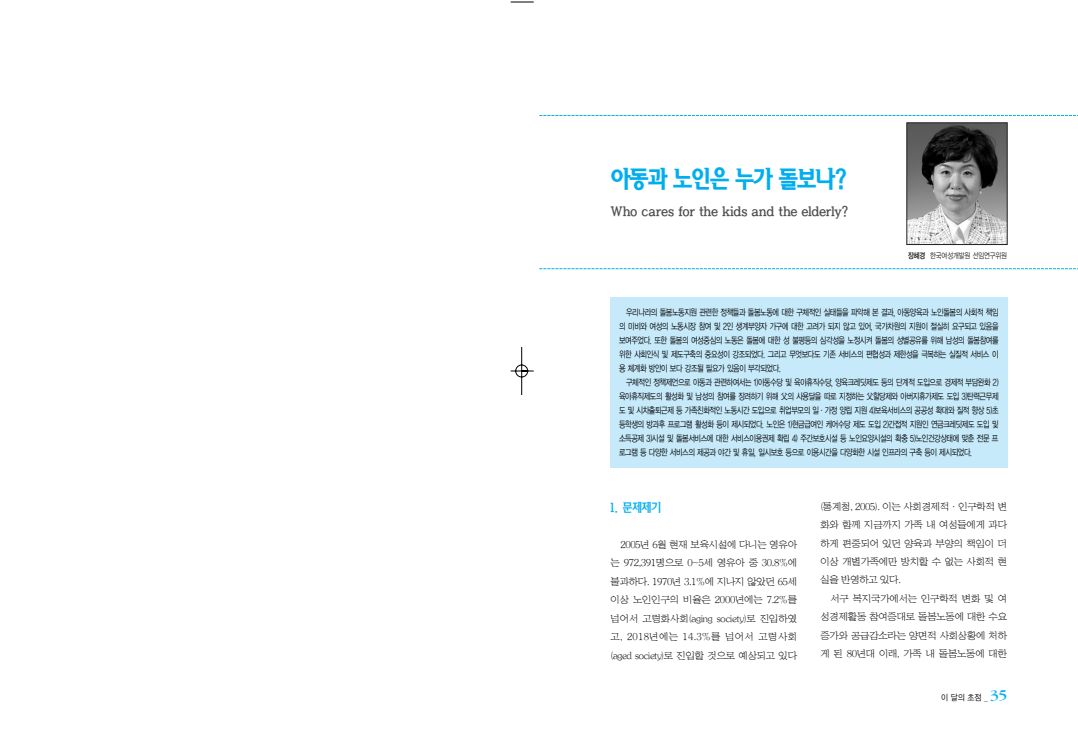
<style>
.page{position:relative;width:1078px;height:738px;background:#fff}
.page>*{position:absolute;margin:0;border:0;box-sizing:border-box;transform-origin:0 0}
.t1{font:24px "Soma B";letter-spacing:-.13em;color:#00aeef;scale:.88 1}
.t2{font:12.5px "Soma M";letter-spacing:-.09em;color:#4d4d4d;scale:.9 1}
.t3{font:12px "Soma M";color:#00aeef;scale:.9 1}
.t4{font:10px/18.4px "HY Sin Mun Myeong Jo";letter-spacing:-.085em;color:#000;text-align:justify}
.t5{font:9px/14px "YGO12";letter-spacing:-.145em;color:#000;text-align:justify;scale:.8 1}
.t6{font:8.5px "YGO12";color:#000;scale:.9 1}
.t7{font:8px "YGO12";letter-spacing:-.11em;color:#231f20;scale:.8 1}
.s1{font-family:"YGO14"}
.s2{font-family:"Yhead UL"}
.s3{font-family:"Garamand SW";font-size:15px;color:#00aeef}
</style>
<div class="page">
<svg style="left:510px;top:1px;width:567px;height:467px"></svg>
<h1 class="t1" style="left:610px;top:168px;width:272px">아동과 노인은 누가 돌보나?</h1>
<h2 class="t2" style="left:610px;top:205px;width:267px">Who cares for the kids and the elderly?</h2>
<p class="t7" style="left:907px;top:252px;width:126px"><span class="s1">장혜경</span> 한국여성개발원 선임연구위원</p>
<p class="t5" style="left:618px;top:305px;width:476px;text-indent:7px">우리나라의 돌봄노동지원 관련한 정책들과 돌봄노동에 대한 구체적인 실태들을 파악해 본 결과, 아동양육과 노인돌봄의 사회적 책임 의 미비와 여성의 노동시장 참여 및 2인 생계부양자 가구에 대한 고려가 되지 않고 있어, 국가차원의 지원이 절실히 요구되고 있음을 보여주었다. 또한 돌봄의 여성중심의 노동은 돌봄에 대한 성 불평등의 심각성을 노정시켜 돌봄의 성별공유를 위해 남성의 돌봄참여를 위한 사회인식 및 제도구축의 중요성이 강조되었다. 그리고 무엇보다도 기존 서비스의 편협성과 제한성을 극복하는 실질적 서비스 이 용 체계화 방안이 보다 강조될 필요가 있음이 부각되었다.</p>
<p class="t5" style="left:618px;top:375px;width:476px;text-indent:7px">구체적인 정책제언으로 아동과 관련하여서는 1)아동수당 및 육아휴직수당, 양육크레딧제도 등의 단계적 도입으로 경제적 부담완화 2) 육아휴직제도의 활성화 및 남성의 참여를 장려하기 위해 父의 사용달을 따로 지정하는 父할당제와 아버지휴가제도 도입 3)탄력근무제 도 및 시차출퇴근제 등 가족친화적인 노동시간 도입으로 취업부모의 일·가정 양립 지원 4)보육서비스의 공공성 확대와 질적 향상 5)초 등학생의 방과후 프로그램 활성화 등이 제시되었다. 노인은 1)현금급여인 케어수당 제도 도입 2)간접적 지원인 연금크레딧제도 도입 및 소득공제 3)시설 및 돌봄서비스에 대한 서비스이용권제 확립 4) 주간보호시설 등 노인요양시설의 확충 5)노인건강상태에 맞춘 전문 프 로그램 등 다양한 서비스의 제공과 야간 및 휴일, 일시보호 등으로 이용시간을 다양화한 시설 인프라의 구축 등이 제시되었다.</p>
<h3 class="t3" style="left:610px;top:501px;width:59px">1. 문제제기</h3>
<p class="t4" style="left:610px;top:536px;width:189px;text-indent:10px">2005년 6월 현재 보육시설에 다니는 영유아 는 972,391명으로 0~5세 영유아 중 30.8%에 불과하다. 1970년 3.1%에 지나지 않았던 65세 이상 노인인구의 비율은 2000년에는 7.2%를 넘어서 고령화사회(aging society)로 진입하였 고, 2018년에는 14.3%를 넘어서 고령사회 (aged society)로 진입할 것으로 예상되고 있다</p>
<p class="t4" style="left:820px;top:497px;width:189px">(통계청, 2005). 이는 사회경제적·인구학적 변 화와 함께 지금까지 가족 내 여성들에게 과다 하게 편중되어 있던 양육과 부양의 책임이 더 이상 개별가족에만 방치할 수 없는 사회적 현 실을 반영하고 있다.</p>
<p class="t4" style="left:820px;top:589px;width:189px;text-indent:10px">서구 복지국가에서는 인구학적 변화 및 여 성경제활동 참여증대로 돌봄노동에 대한 수요 증가와 공급감소라는 양면적 사회상황에 처하 게 된 80년대 이래, 가족 내 돌봄노동에 대한</p>
<p class="t6" style="left:940px;top:693px;width:75px">이 달의 초점 <span class="s2">_</span> <span class="s3">35</span></p>
</div>
